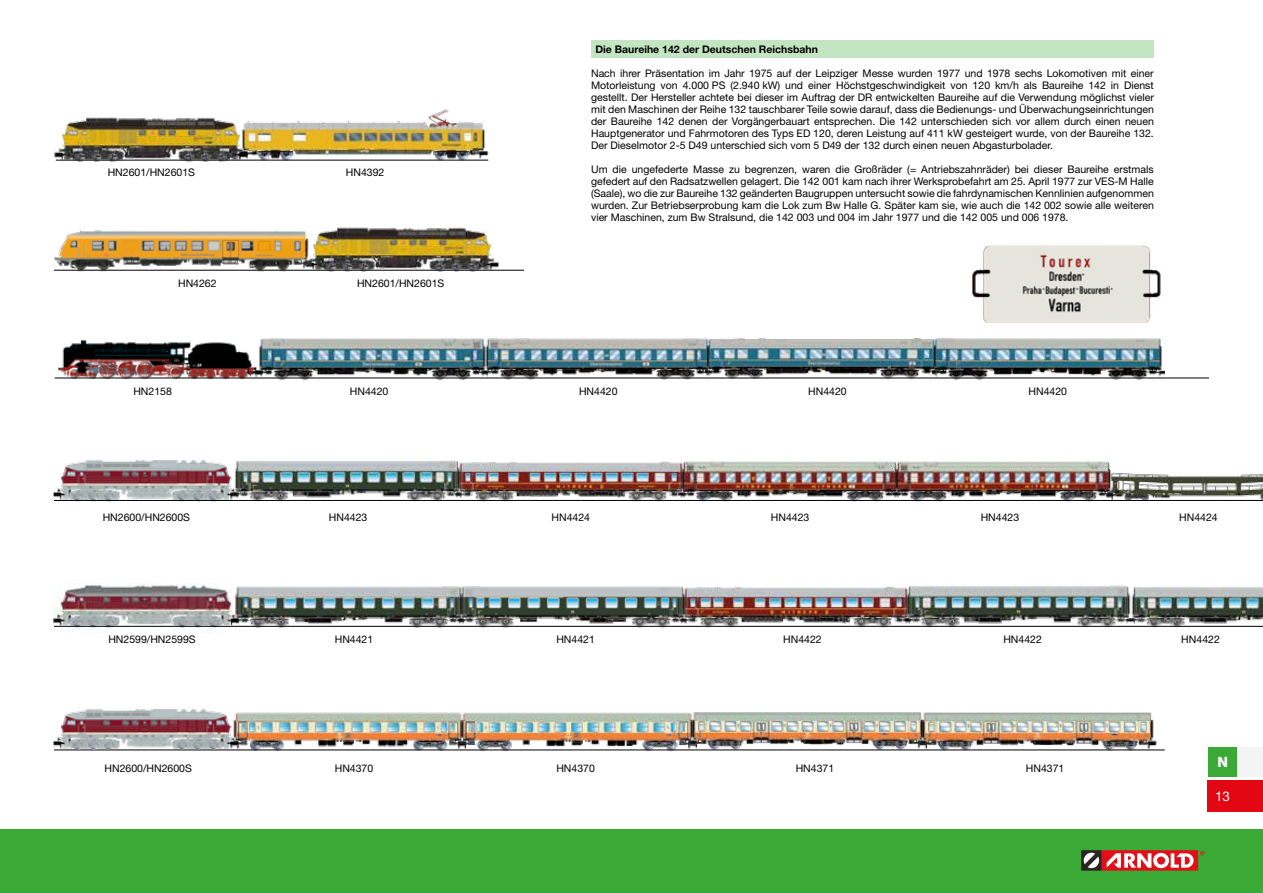
<style>
.page{position:relative;width:1263px;height:893px;background:#fff}
.page>*{position:absolute;margin:0;border:0;box-sizing:border-box;transform-origin:0 0}
.t1{font:800 14.25px "Helvetica Neue LT Std";color:#fff}
.t2{font:13.5px "Helvetica Neue LT Std";color:#fff}
.t3{font:10.5px/12px "Helvetica Neue LT Std";color:#000;text-align:justify}
.t4{font:700 10.5px "Helvetica Neue LT Std";color:#000}
</style>
<div class="page">
<div style="left:1208px;top:747px;width:29px;height:30px;background:#3ba935"></div>
<div style="left:1237px;top:747px;width:26px;height:30px;background:#f4f4f4"></div>
<img style="left:54px;top:117px;width:169px;height:45px">
<img style="left:223px;top:109px;width:266px;height:53px">
<img style="left:356px;top:227px;width:148px;height:45px">
<img style="left:54px;top:227px;width:302px;height:45px">
<hr style="left:56px;top:160px;width:432px;height:1px;background:#000">
<hr style="left:54px;top:270px;width:470px;height:1px;background:#000">
<img style="left:53px;top:460px;width:176px;height:42px">
<img style="left:972px;top:245px;width:189px;height:78px">
<img style="left:243px;top:586px;width:211px;height:42px">
<img style="left:454px;top:586px;width:223px;height:42px">
<img style="left:677px;top:586px;width:223px;height:42px">
<img style="left:900px;top:585px;width:225px;height:41px">
<img style="left:1125px;top:586px;width:138px;height:42px">
<img style="left:490px;top:338px;width:215px;height:42px">
<img style="left:705px;top:338px;width:227px;height:40px">
<img style="left:932px;top:338px;width:233px;height:42px">
<img style="left:263px;top:338px;width:227px;height:42px">
<img style="left:229px;top:460px;width:223px;height:42px">
<img style="left:452px;top:460px;width:223px;height:42px">
<img style="left:675px;top:461px;width:213px;height:41px">
<img style="left:888px;top:461px;width:224px;height:41px">
<img style="left:1104px;top:471px;width:159px;height:31px">
<img style="left:241px;top:712px;width:213px;height:38px">
<img style="left:454px;top:712px;width:230px;height:40px">
<img style="left:684px;top:712px;width:231px;height:38px">
<img style="left:915px;top:712px;width:248px;height:38px">
<hr style="left:54px;top:500px;width:1209px;height:1px;background:#000">
<hr style="left:54px;top:750px;width:1111px;height:1px;background:#000">
<img style="left:53px;top:583px;width:190px;height:48px">
<hr style="left:54px;top:626px;width:1209px;height:1px;background:#000">
<img style="left:53px;top:709px;width:188px;height:42px">
<img style="left:56px;top:338px;width:207px;height:42px">
<hr style="left:55px;top:378px;width:1154px;height:1px;background:#000">
<div style="left:591px;top:40px;width:563px;height:17px;background:#c4e5c2"></div>
<div style="left:1208px;top:780px;width:55px;height:32px;background:#e30613"></div>
<div style="left:0;top:829px;width:1263px;height:64px;background:#3ba935"></div>
<div style="left:1102px;top:850px;width:96px;height:21px;background:#e11018"></div>
<svg style="left:1200px;top:851px;width:4px;height:4px"></svg>
<svg style="left:1081px;top:850px;width:112px;height:21px"></svg>
<p class="t3" style="left:108px;top:166px;width:89px">HN2601/HN2601S</p>
<p class="t3" style="left:178px;top:277px;width:40px">HN4262</p>
<p class="t3" style="left:346px;top:166px;width:40px">HN4392</p>
<p class="t3" style="left:357px;top:277px;width:89px">HN2601/HN2601S</p>
<p class="t4" style="left:595px;top:42px;width:224px">Die Baureihe 142 der Deutschen Reichsbahn</p>
<p class="t3" style="left:591px;top:67px;width:564px">Nach ihrer Präsentation im Jahr 1975 auf der Leipziger Messe wurden 1977 und 1978 sechs Lokomotiven mit einer Motorleistung von 4.000 PS (2.940 kW) und einer Höchstgeschwindigkeit von 120 km/h als Baureihe 142 in Dienst gestellt. Der Hersteller achtete bei dieser im Auftrag der DR entwickelten Baureihe auf die Verwendung möglichst vieler mit den Maschinen der Reihe 132 tauschbarer Teile sowie darauf, dass die Bedienungs- und Überwachungseinrichtungen der Baureihe 142 denen der Vorgängerbauart entsprechen. Die 142 unterschieden sich vor allem durch einen neuen Hauptgenerator und Fahrmotoren des Typs ED 120, deren Leistung auf 411 kW gesteigert wurde, von der Baureihe 132.<br>Der Dieselmotor 2-5 D49 unterschied sich vom 5 D49 der 132 durch einen neuen Abgasturbolader.</p>
<p class="t3" style="left:591px;top:163px;width:564px">Um die ungefederte Masse zu begrenzen, waren die Großräder (= Antriebszahnräder) bei dieser Baureihe erstmals gefedert auf den Radsatzwellen gelagert. Die 142 001 kam nach ihrer Werksprobefahrt am 25. April 1977 zur VES-M Halle (Saale), wo die zur Baureihe 132 geänderten Baugruppen untersucht sowie die fahrdynamischen Kennlinien aufgenommen wurden. Zur Betriebserprobung kam die Lok zum Bw Halle G. Später kam sie, wie auch die 142 002 sowie alle weiteren vier Maschinen, zum Bw Stralsund, die 142 003 und 004 im Jahr 1977 und die 142 005 und 006 1978.</p>
<p class="t3" style="left:133px;top:385px;width:40px">HN2158</p>
<p class="t3" style="left:350px;top:385px;width:40px">HN4420</p>
<p class="t3" style="left:579px;top:385px;width:40px">HN4420</p>
<p class="t3" style="left:808px;top:385px;width:40px">HN4420</p>
<p class="t3" style="left:1028px;top:385px;width:40px">HN4420</p>
<p class="t3" style="left:103px;top:511px;width:89px">HN2600/HN2600S</p>
<p class="t3" style="left:329px;top:511px;width:40px">HN4423</p>
<p class="t3" style="left:552px;top:511px;width:40px">HN4424</p>
<p class="t3" style="left:771px;top:511px;width:40px">HN4423</p>
<p class="t3" style="left:981px;top:511px;width:40px">HN4423</p>
<p class="t3" style="left:1179px;top:511px;width:40px">HN4424</p>
<p class="t3" style="left:108px;top:634px;width:89px">HN2599/HN2599S</p>
<p class="t3" style="left:335px;top:634px;width:40px">HN4421</p>
<p class="t3" style="left:556px;top:634px;width:40px">HN4421</p>
<p class="t3" style="left:783px;top:634px;width:40px">HN4422</p>
<p class="t3" style="left:1003px;top:634px;width:40px">HN4422</p>
<p class="t3" style="left:1181px;top:634px;width:40px">HN4422</p>
<p class="t3" style="left:105px;top:762px;width:89px">HN2600/HN2600S</p>
<p class="t3" style="left:335px;top:762px;width:40px">HN4370</p>
<p class="t3" style="left:556px;top:762px;width:40px">HN4370</p>
<p class="t3" style="left:796px;top:762px;width:40px">HN4371</p>
<p class="t3" style="left:1026px;top:762px;width:40px">HN4371</p>
<h1 class="t1" style="left:1217px;top:753px;width:12px">N</h1>
<p class="t2" style="left:1215px;top:788px;width:16px">13</p>
</div>
